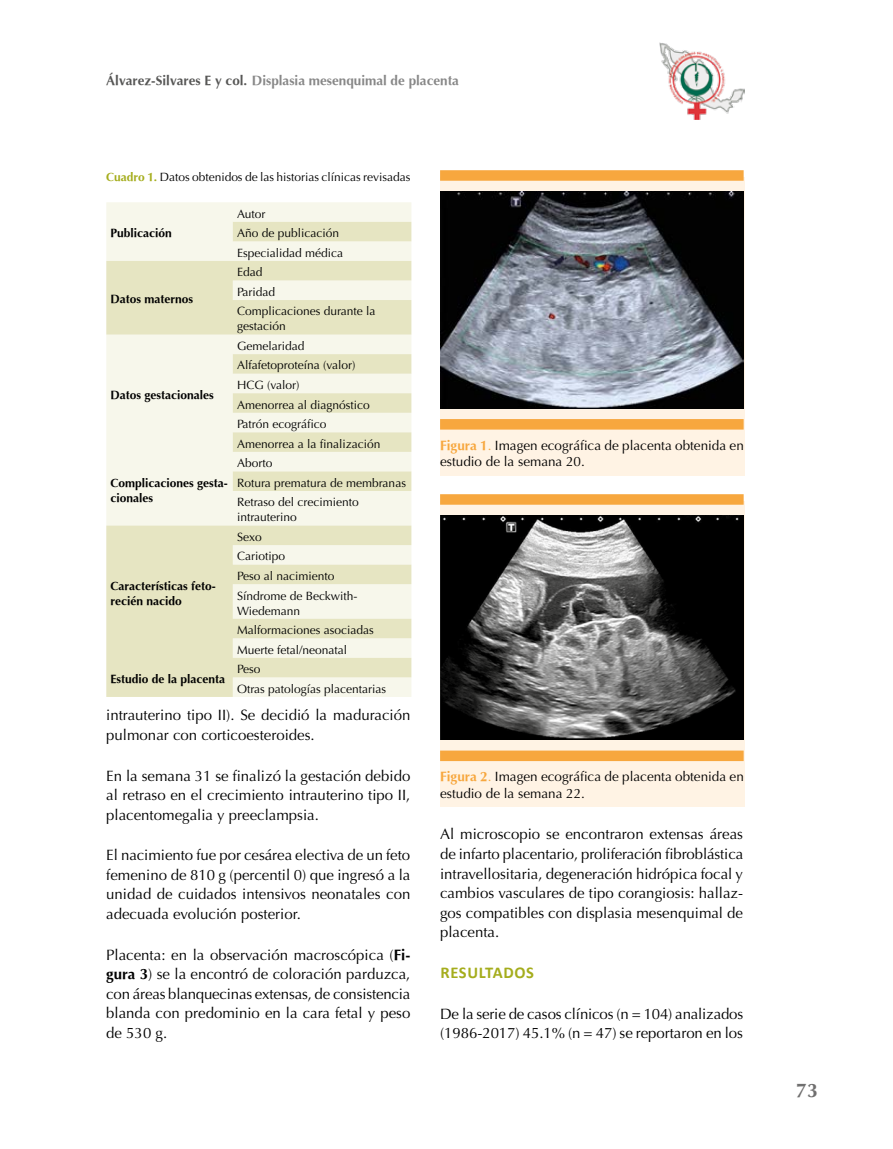
<style>
.page{position:relative;width:893px;height:1149px;background:#fff}
.page>*{position:absolute;margin:0;border:0;box-sizing:border-box;transform-origin:0 0}
.t1{font:700 19.5px "Optima";color:#706f6f}
.t2{font:700 16.5px "Calibri";letter-spacing:.04em;color:#a5ad1d}
.t3{font:15px/19.5px "Optima";color:#000;text-align:justify}
.t4{font:13.5px/16.5px "Optima";color:#000}
.t5{font:700 13.5px "Optima";color:#878787}
.t6{font:12px/19.5px "Optima";color:#000}
.t7{font:700 12px/15px "Optima";color:#000}
.s1{color:#575756}
.s2{font-weight:700;color:#a5ad1d}
.s3{font-weight:700}
.s4{font-weight:700;color:#f7a73e}
.s5{color:#f7a73e}
</style>
<div class="page">
<div style="left:106px;top:202px;width:305px;height:20px;background:#f7f7eb"></div>
<svg style="left:106px;top:222px;width:305px;height:474px;background:#eeeed6"></svg>
<div style="left:440px;top:177px;width:304px;height:298px;background:#fff3e4"></div>
<div style="left:440px;top:501px;width:304px;height:305px;background:#fff3e4"></div>
<div style="left:440px;top:419px;width:304px;height:10px;background:#f7a73e"></div>
<div style="left:440px;top:750px;width:304px;height:10px;background:#f7a73e"></div>
<div style="left:440px;top:170px;width:304px;height:11px;background:#f7a73e"></div>
<div style="left:440px;top:494px;width:304px;height:10px;background:#f7a73e"></div>
<img style="left:440px;top:191px;width:304px;height:217px">
<img style="left:440px;top:515px;width:304px;height:223px">
<img style="left:659px;top:43px;width:85px;height:76px">
<p class="t5" style="left:106px;top:73px;width:354px"><span class="s1">Álvarez-Silvares E y col.</span> Displasia mesenquimal de placenta</p>
<p class="t6" style="left:106px;top:167px;width:306px"><span class="s2">Cuadro 1.</span> Datos obtenidos de las historias clínicas revisadas</p>
<p class="t7" style="left:111px;top:226px;width:63px">Publicación</p>
<p class="t7" style="left:111px;top:292px;width:84px">Datos maternos</p>
<p class="t7" style="left:111px;top:387px;width:105px">Datos gestacionales</p>
<p class="t7" style="left:111px;top:475px;width:119px">Complicaciones gesta&shy;cionales</p>
<p class="t7" style="left:111px;top:578px;width:107px">Características feto&shy;recién nacido</p>
<p class="t6" style="left:237px;top:204px;width:108px">Autor<br>Año de publicación<br>Especialidad médica</p>
<p class="t6" style="left:237px;top:262px;width:140px">Edad<br>Paridad<br>Complicaciones durante la</p>
<p class="t6" style="left:237px;top:316px;width:50px">gestación</p>
<p class="t6" style="left:237px;top:336px;width:145px">Gemelaridad<br>Alfafetoproteína (valor)<br>HCG (valor)<br>Amenorrea al diagnóstico<br>Patrón ecográfico<br>Amenorrea a la finalización</p>
<p class="t6" style="left:237px;top:453px;width:170px">Aborto<br>Rotura prematura de membranas<br>Retraso del crecimiento</p>
<p class="t6" style="left:237px;top:507px;width:61px">intrauterino</p>
<p class="t6" style="left:237px;top:527px;width:122px">Sexo<br>Cariotipo<br>Peso al nacimiento<br>Síndrome de Beckwith-</p>
<p class="t6" style="left:237px;top:600px;width:138px">Wiedemann<br>Malformaciones asociadas<br>Muerte fetal/neonatal</p>
<p class="t7" style="left:111px;top:671px;width:116px">Estudio de la placenta</p>
<p class="t6" style="left:237px;top:659px;width:151px">Peso<br>Otras patologías placentarias</p>
<p class="t3" style="left:106px;top:705px;width:306px">intrauterino tipo II). Se decidió la maduración pulmonar con corticoesteroides.</p>
<p class="t3" style="left:106px;top:765px;width:306px">En la semana 31 se finalizó la gestación debido al retraso en el crecimiento intrauterino tipo II, placentomegalia y preeclampsia.</p>
<p class="t3" style="left:106px;top:845px;width:306px">El nacimiento fue por cesárea electiva de un feto femenino de 810 g (percentil 0) que ingresó a la unidad de cuidados intensivos neonatales con adecuada evolución posterior.</p>
<p class="t3" style="left:106px;top:944px;width:306px">Placenta: en la observación macroscópica (<span class="s3">Fi&shy;gura 3</span>) se la encontró de coloración parduzca, con áreas blanquecinas extensas, de consistencia blanda con predominio en la cara fetal y peso de 530 g.</p>
<p class="t4" style="left:440px;top:437px;width:305px"><span class="s4">Figura 1</span><span class="s5">.</span> Imagen ecográfica de placenta obtenida en estudio de la semana 20.</p>
<p class="t4" style="left:440px;top:768px;width:305px"><span class="s4">Figura 2</span><span class="s5">.</span> Imagen ecográfica de placenta obtenida en estudio de la semana 22.</p>
<p class="t3" style="left:440px;top:824px;width:305px">Al microscopio se encontraron extensas áreas de infarto placentario, proliferación fibroblástica intravellositaria, degeneración hidrópica focal y cambios vasculares de tipo corangiosis: hallaz&shy;gos compatibles con displasia mesenquimal de placenta.</p>
<p class="t2" style="left:440px;top:961px;width:95px">RESULTADOS</p>
<p class="t3" style="left:440px;top:1003px;width:305px">De la serie de casos clínicos (n = 104) analizados (1986-2017) 45.1% (n = 47) se reportaron en los</p>
<h1 class="t1" style="left:796px;top:1079px;width:23px">73</h1>
</div>
